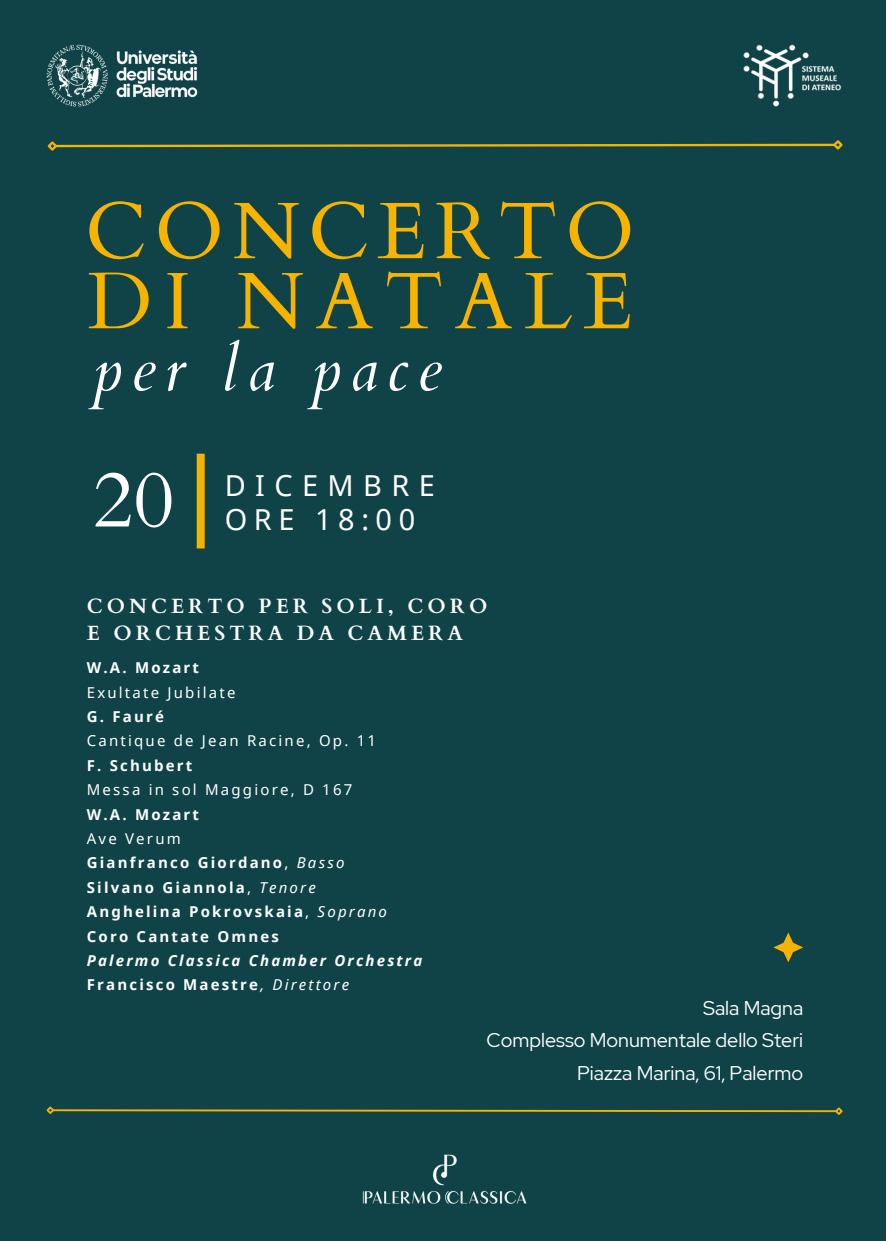
<style>
.page{position:relative;width:886px;height:1241px;background:#fff}
.page>*{position:absolute;margin:0;border:0;box-sizing:border-box;transform-origin:0 0}
.t1{font:80.12px "Cardo";letter-spacing:.145em;color:#f6b400}
.t2{font:80.12px "Cardo";letter-spacing:.1em;color:#f6b400}
.t3{font:79.94px "Cardo";color:#fff}
.t4{font:italic 62.88px "Cardo";letter-spacing:.145em;color:#fff}
.t5{font:28.88px "Noto Sans";letter-spacing:.325em;color:#fff}
.t6{font:700 20.62px "Cardo";letter-spacing:.195em;color:#fff}
.t7{font:19.75px "Red Hat Display";color:#fff}
.t8{font:700 15px "Noto Sans";letter-spacing:.145em;color:#fff}
.t9{font:15px "Noto Sans";letter-spacing:.145em;color:#fff}
.t10{font:italic 700 15px "Noto Sans";letter-spacing:.145em;color:#fff}
.s1{font-weight:400}
.s2{font-weight:400;font-style:italic}
</style>
<div class="page">
<div style="left:0;top:0;width:886px;height:1240px;background:#0f4347"></div>
<svg style="left:773px;top:932px;width:30px;height:30px"></svg>
<svg style="left:46px;top:1106px;width:797px;height:9px"></svg>
<svg style="left:47px;top:140px;width:796px;height:11px"></svg>
<div style="left:197px;top:453px;width:8px;height:95px;background:#f6b400"></div>
<img style="left:46px;top:44px;width:152px;height:63px">
<img style="left:743px;top:44px;width:99px;height:63px">
<img style="left:362px;top:1154px;width:165px;height:50px">
<p class="t2" style="left:85px;top:179px;width:551px">CONCERTO</p>
<p class="t1" style="left:87px;top:249px;width:548px">DI NATALE</p>
<p class="t4" style="left:93px;top:328px;width:351px">per la pace</p>
<p class="t3" style="left:93px;top:447px;width:83px">20</p>
<p class="t5" style="left:225px;top:464px;width:211px">DICEMBRE</p>
<p class="t5" style="left:225px;top:499px;width:192px">ORE 18:00</p>
<p class="t6" style="left:87px;top:592px;width:402px">CONCERTO PER SOLI, CORO</p>
<p class="t6" style="left:87px;top:619px;width:378px">E ORCHESTRA DA CAMERA</p>
<p class="t8" style="left:87px;top:657px;width:114px">W.A. Mozart</p>
<p class="t9" style="left:87px;top:681px;width:150px">Exultate Jubilate</p>
<p class="t8" style="left:87px;top:706px;width:79px">G. Fauré</p>
<p class="t9" style="left:87px;top:730px;width:291px">Cantique de Jean Racine, Op. 11</p>
<p class="t8" style="left:87px;top:754px;width:107px">F. Schubert</p>
<p class="t9" style="left:87px;top:779px;width:267px">Messa in sol Maggiore, D 167</p>
<p class="t8" style="left:87px;top:803px;width:114px">W.A. Mozart</p>
<p class="t9" style="left:87px;top:828px;width:96px">Ave Verum</p>
<p class="t8" style="left:87px;top:852px;width:259px">Gianfranco Giordano<span class="s1">,</span> <span class="s2">Basso</span></p>
<p class="t8" style="left:87px;top:876px;width:231px">Silvano Giannola<span class="s1">,</span> <span class="s2">Tenore</span></p>
<p class="t8" style="left:87px;top:901px;width:302px">Anghelina Pokrovskaia<span class="s1">,</span> <span class="s2">Soprano</span></p>
<p class="t8" style="left:87px;top:925px;width:194px">Coro Cantate Omnes</p>
<p class="t10" style="left:87px;top:949px;width:337px">Palermo Classica Chamber Orchestra</p>
<p class="t8" style="left:87px;top:974px;width:264px">Francisco Maestre<span class="s2">, Direttore</span></p>
<p class="t7" style="left:703px;top:994px;width:102px">Sala Magna</p>
<p class="t7" style="left:486px;top:1027px;width:318px">Complesso Monumentale dello Steri</p>
<p class="t7" style="left:577px;top:1059px;width:228px">Piazza Marina, 61, Palermo</p>
</div>
